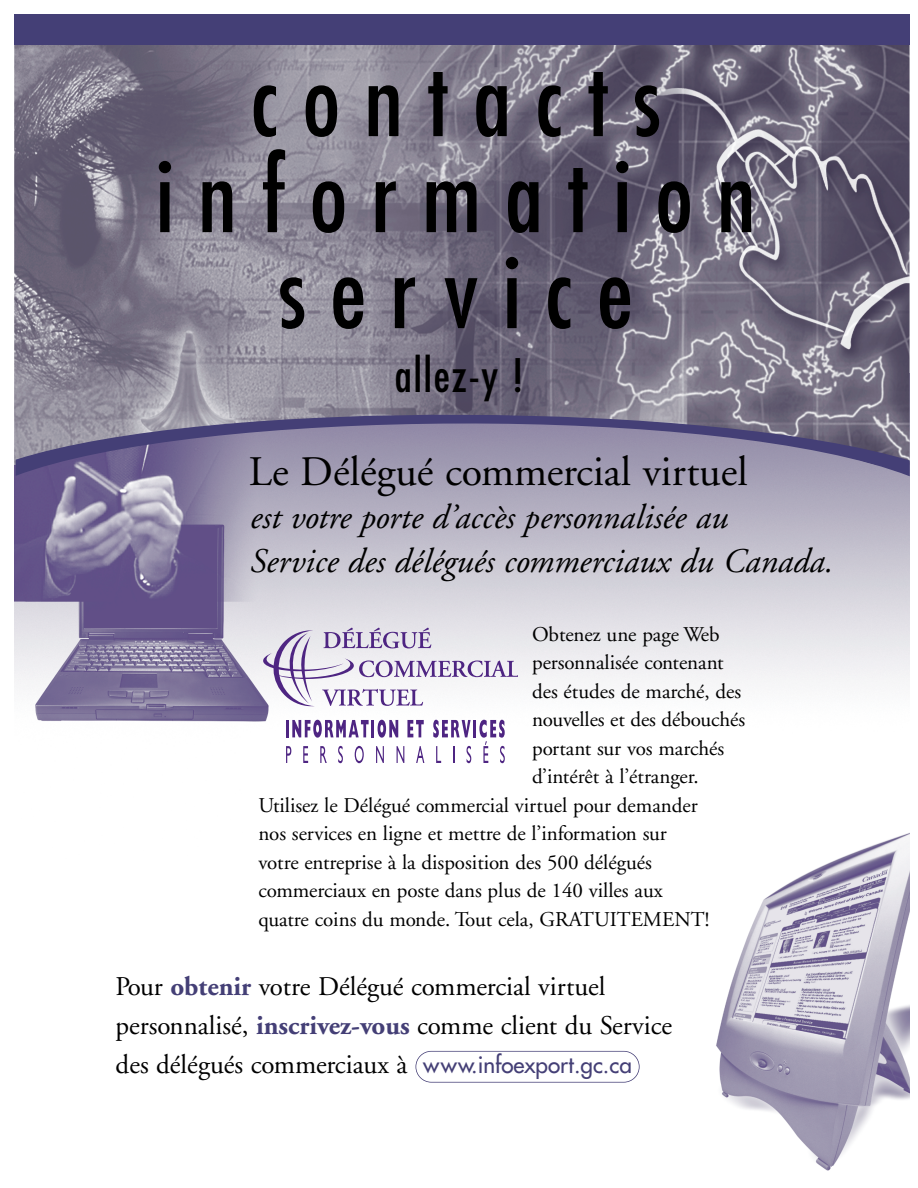
<style>
.page{position:relative;width:918px;height:1188px;background:#fff}
.page>*{position:absolute;margin:0;border:0;box-sizing:border-box;transform-origin:0 0}
.t1{font:condensed 99px/96px "Futura";letter-spacing:.245em;color:#000;text-align:center}
.t2{font:condensed 45px "Futura";letter-spacing:.04em;color:#000}
.t3{font:42px "Adobe Garamond";color:#000}
.t4{font:italic 34.5px/43.5px "Adobe Garamond";color:#000}
.t5{font:27px/39px "Adobe Garamond";color:#000}
.t6{font:21px "Adobe Garamond";color:#000}
.s1{font-weight:700;color:#443f76}
.s2{font-family:"Futura";font-size:22.5px;color:#443f76}
</style>
<div class="page">
<img style="left:14px;top:465px;width:896px;height:706px">
<img style="left:14px;top:45px;width:896px;height:420px">
<div style="left:14px;top:14px;width:896px;height:31px;background:#443f76"></div>
<svg style="left:16px;top:397px;width:894px;height:79px"></svg>
<svg style="left:263px;top:628px;width:254px;height:79px"></svg>
<hr style="left:286px;top:720px;width:3px;height:17px;background:#4e2582">
<svg style="left:292px;top:720px;width:106px;height:18px"></svg>
<svg style="left:407px;top:720px;width:17px;height:17px"></svg>
<svg style="left:433px;top:720px;width:38px;height:18px"></svg>
<hr style="left:473px;top:720px;width:3px;height:17px;background:#4e2582">
<svg style="left:286px;top:746px;width:5px;height:17px"></svg>
<svg style="left:303px;top:746px;width:5px;height:17px"></svg>
<svg style="left:320px;top:746px;width:7px;height:17px"></svg>
<svg style="left:338px;top:746px;width:5px;height:17px"></svg>
<svg style="left:355px;top:746px;width:9px;height:17px"></svg>
<svg style="left:376px;top:746px;width:8px;height:17px"></svg>
<svg style="left:397px;top:746px;width:7px;height:17px"></svg>
<svg style="left:416px;top:746px;width:8px;height:17px"></svg>
<svg style="left:436px;top:746px;width:5px;height:17px"></svg>
<svg style="left:453px;top:746px;width:1px;height:17px"></svg>
<svg style="left:467px;top:746px;width:4px;height:17px"></svg>
<svg style="left:479px;top:720px;width:26px;height:43px"></svg>
<div style="left:416px;top:1051px;width:224px;height:32px;border:2px solid #443f76;border-radius:16px"></div>
<h1 class="t1" style="left:156px;top:57px;width:601px">contacts information service</h1>
<h2 class="t2" style="left:395px;top:355px;width:130px">allez-y !</h2>
<h3 class="t3" style="left:249px;top:455px;width:500px">Le Délégué commercial virtuel</h3>
<h3 class="t4" style="left:249px;top:499px;width:585px">est votre porte d’accès personnalisée au<br>Service des délégués commerciaux du Canada.</h3>
<p class="t6" style="left:532px;top:626px;width:189px">Obtenez une page Web</p>
<p class="t6" style="left:532px;top:654px;width:193px">personnalisée contenant</p>
<p class="t6" style="left:532px;top:683px;width:211px">des études de marché, des</p>
<p class="t6" style="left:532px;top:711px;width:215px">nouvelles et des débouchés</p>
<p class="t6" style="left:532px;top:740px;width:194px">portant sur vos marchés</p>
<p class="t6" style="left:532px;top:768px;width:168px">d’intérêt à l’étranger.</p>
<p class="t6" style="left:258px;top:797px;width:441px">Utilisez le Délégué commercial virtuel pour demander</p>
<p class="t6" style="left:258px;top:825px;width:410px">nos services en ligne et mettre de l’information sur</p>
<p class="t6" style="left:258px;top:854px;width:395px">votre entreprise à la disposition des 500 délégués</p>
<p class="t6" style="left:258px;top:882px;width:406px">commerciaux en poste dans plus de 140 villes aux</p>
<p class="t6" style="left:258px;top:911px;width:452px">quatre coins du monde. Tout cela, GRATUITEMENT!</p>
<p class="t5" style="left:116px;top:970px;width:558px">Pour <span class="s1">obtenir</span> votre Délégué commercial virtuel personnalisé, <span class="s1">inscrivez-vous</span> comme client du Service des délégués commerciaux à <span class="s2">www.infoexport.gc.ca</span></p>
</div>
